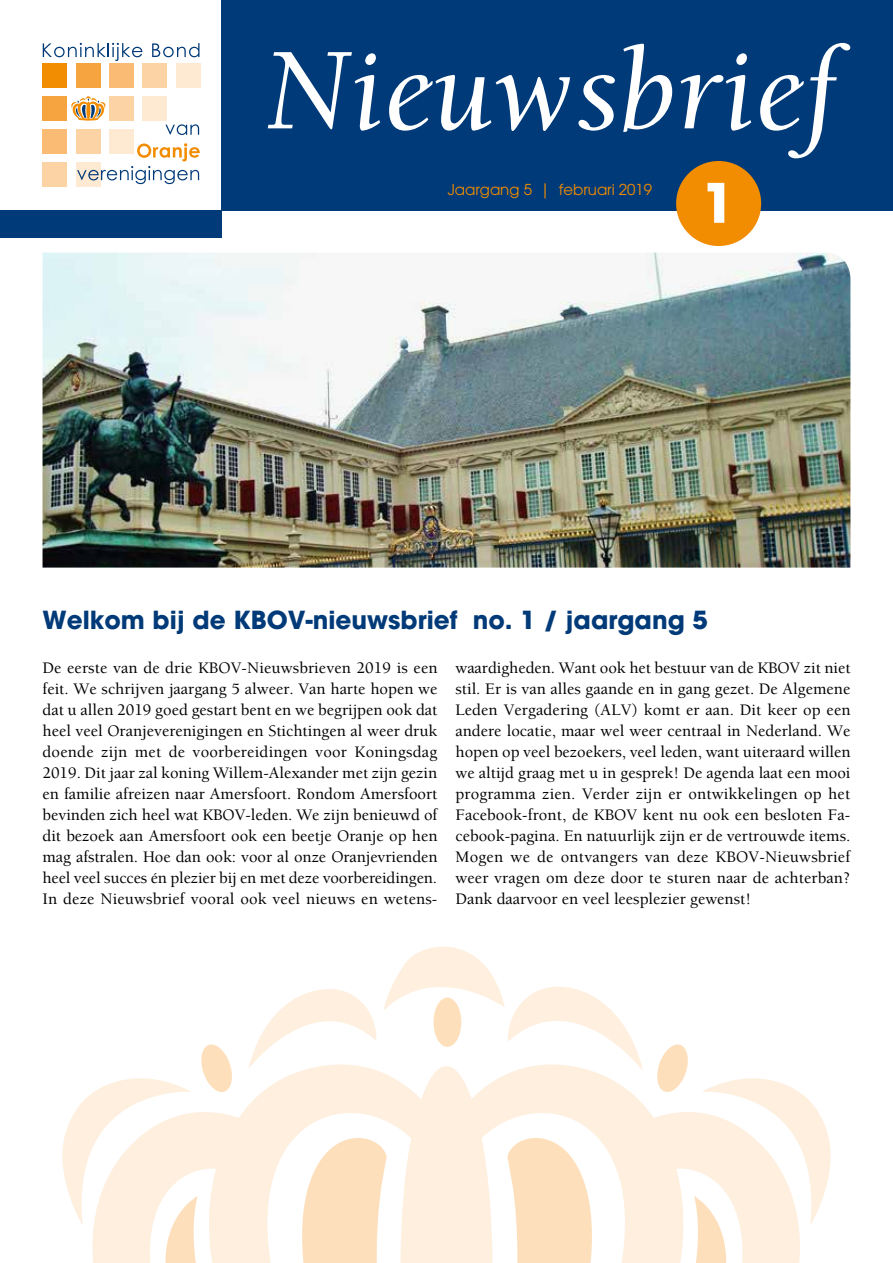
<style>
.page{position:relative;width:893px;height:1263px;background:#fff}
.page>*{position:absolute;margin:0;border:0;box-sizing:border-box;transform-origin:0 0}
.t1{font:italic 120px "Berkeley";color:#fff}
.t2{font:700 54px "Avant Garde";color:#fff}
.t3{font:700 24.75px "Avant Garde";color:#003a78}
.t4{font:500 16.5px/21px "Berkeley";letter-spacing:.005em;color:#000;text-align:justify}
.t5{font:15px "Avant Garde";color:#f28c00}
</style>
<div class="page">
<svg style="left:62px;top:947px;width:769px;height:316px"></svg>
<img style="left:43px;top:253px;width:807px;height:315px">
<div style="left:222px;top:0;width:671px;height:211px;background:#003a78"></div>
<div style="left:43px;top:63px;width:24px;height:24px;background:#f28c00"></div>
<div style="left:76px;top:63px;width:24px;height:24px;background:#f6a440"></div>
<div style="left:109px;top:63px;width:25px;height:24px;background:#fabc74"></div>
<div style="left:142px;top:63px;width:25px;height:24px;background:#fcd3a4"></div>
<div style="left:176px;top:63px;width:24px;height:24px;background:#fee9d3"></div>
<div style="left:43px;top:96px;width:24px;height:25px;background:#f6a440"></div>
<div style="left:109px;top:96px;width:25px;height:25px;background:#fcd3a4"></div>
<div style="left:142px;top:96px;width:25px;height:25px;background:#fee9d3"></div>
<div style="left:43px;top:129px;width:24px;height:25px;background:#fabc74"></div>
<div style="left:76px;top:129px;width:24px;height:25px;background:#fcd3a4"></div>
<div style="left:109px;top:129px;width:25px;height:25px;background:#fee9d3"></div>
<div style="left:43px;top:163px;width:24px;height:24px;background:#fcd3a4"></div>
<div style="left:76px;top:163px;width:24px;height:24px;background:#fee9d3"></div>
<svg style="left:43px;top:43px;width:99px;height:18px"></svg>
<svg style="left:152px;top:43px;width:47px;height:14px"></svg>
<svg style="left:165px;top:124px;width:34px;height:11px"></svg>
<svg style="left:77px;top:143px;width:123px;height:41px"></svg>
<svg style="left:71px;top:96px;width:34px;height:25px"></svg>
<div style="left:0;top:211px;width:222px;height:27px;background:#003a78"></div>
<div style="left:676px;top:161px;width:85px;height:85px;background:#f28c00;border-radius:50%"></div>
<h1 class="t1" style="left:266px;top:28px;width:573px">Nieuwsbrief</h1>
<h2 class="t2" style="left:702px;top:168px;width:35px">1</h2>
<p class="t5" style="left:448px;top:181px;width:206px">Jaargang 5 | februari 2019</p>
<h3 class="t3" style="left:43px;top:604px;width:667px">Welkom bij de KBOV-nieuwsbrief no. 1 / jaargang 5</h3>
<p class="t4" style="left:43px;top:657px;width:397px">De eerste van de drie KBOV-Nieuwsbrieven 2019 is een feit. We schrijven jaargang 5 alweer. Van harte hopen we dat u allen 2019 goed gestart bent en we begrijpen ook dat heel veel Oranjeverenigingen en Stichtingen al weer druk doende zijn met de voorbereidingen voor Koningsdag 2019. Dit jaar zal koning Willem-Alexander met zijn gezin en familie afreizen naar Amersfoort. Rondom Amersfoort bevinden zich heel wat KBOV-leden. We zijn benieuwd of dit bezoek aan Amersfoort ook een beetje Oranje op hen mag afstralen. Hoe dan ook: voor al onze Oranjevrienden heel veel succes én plezier bij en met deze voorbereidingen.<br>In deze Nieuwsbrief vooral ook veel nieuws en wetens-</p>
<p class="t4" style="left:455px;top:657px;width:397px">waardigheden. Want ook het bestuur van de KBOV zit niet stil. Er is van alles gaande en in gang gezet. De Algemene Leden Vergadering (ALV) komt er aan. Dit keer op een andere locatie, maar wel weer centraal in Nederland. We hopen op veel bezoekers, veel leden, want uiteraard willen we altijd graag met u in gesprek! De agenda laat een mooi programma zien. Verder zijn er ontwikkelingen op het Facebook-front, de KBOV kent nu ook een besloten Fa&shy;cebook-pagina. En natuurlijk zijn er de vertrouwde items.<br>Mogen we de ontvangers van deze KBOV-Nieuwsbrief weer vragen om deze door te sturen naar de achterban?<br>Dank daarvoor en veel leesplezier gewenst!</p>
</div>
